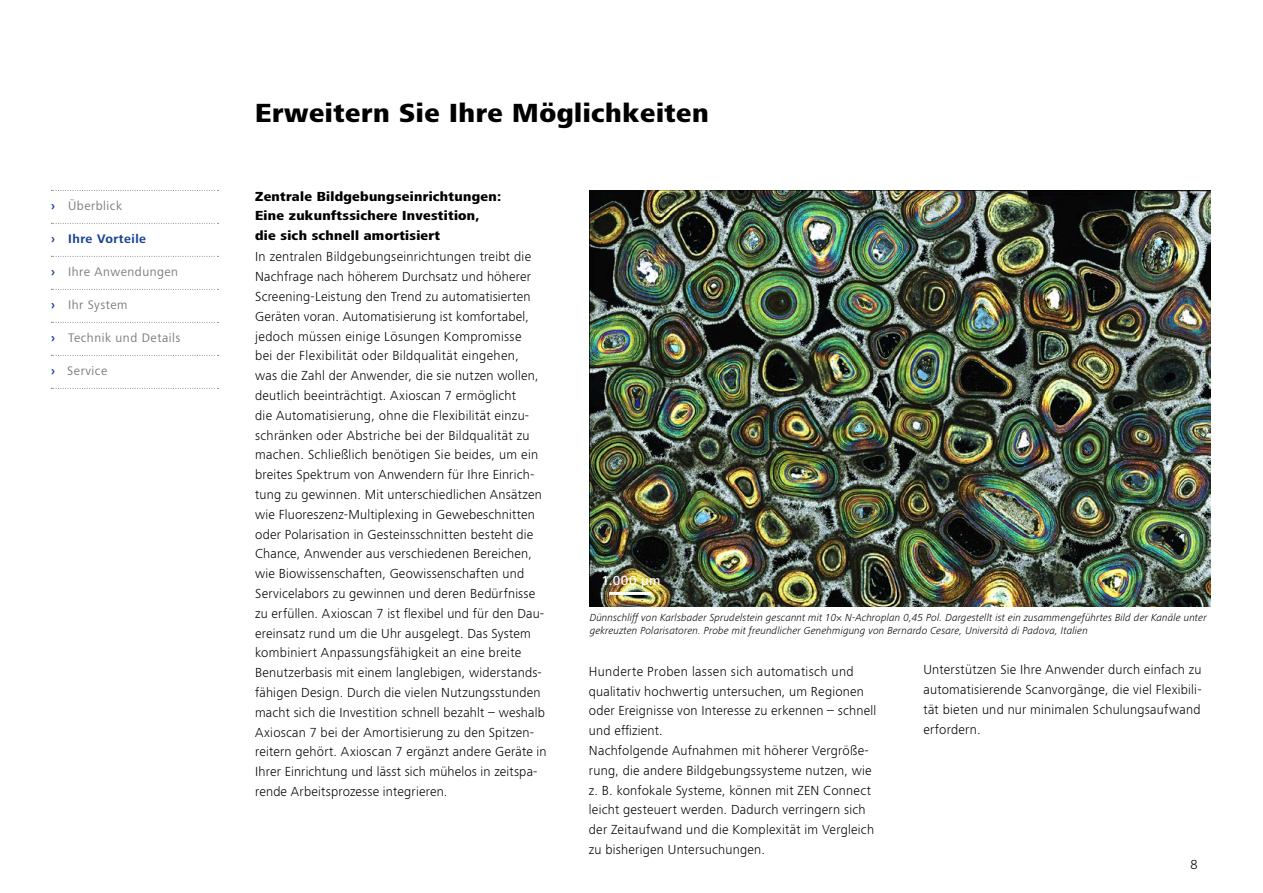
<style>
.page{position:relative;width:1263px;height:893px;background:#fff}
.page>*{position:absolute;margin:0;border:0;box-sizing:border-box;transform-origin:0 0}
.Headline_bold{font:800 27px "ZEISS Frutiger Next W1 G";letter-spacing:.02em;color:#000}
.t1{font:300 13.5px/19.8px "ZEISS Frutiger Next W1 G";letter-spacing:.015em;color:#000}
.Copy_Headline_bold{font:800 13.5px/19.8px "ZEISS Frutiger Next W1 G";letter-spacing:.02em;color:#000}
.t2{font:500 13.5px "ZEISS Frutiger Next W1 G";color:#fff}
.t3{font:12.75px "ZEISS Frutiger Next W1 G";letter-spacing:.04em;color:#7c7b7b}
.t4{font:700 12.75px "ZEISS Frutiger Next W1 G";letter-spacing:.04em;color:#164194}
.Caption_Light_Italic{font:italic 300 10.5px/13.5px "ZEISS Frutiger Next W1 G";letter-spacing:.01em;color:#000}
.s1{font-weight:700;color:#164194}
</style>
<div class="page">
<img style="left:590px;top:190px;width:620px;height:416px">
<hr style="left:609px;top:592px;width:42px;height:3px;background:#fff">
<svg style="left:51px;top:190px;width:168px;height:1px"></svg>
<svg style="left:51px;top:223px;width:168px;height:1px"></svg>
<svg style="left:51px;top:256px;width:168px;height:1px"></svg>
<svg style="left:51px;top:289px;width:168px;height:1px"></svg>
<svg style="left:51px;top:322px;width:168px;height:1px"></svg>
<svg style="left:51px;top:355px;width:168px;height:1px"></svg>
<svg style="left:51px;top:388px;width:168px;height:1px"></svg>
<p class="t3" style="left:51px;top:197px;width:73px"><span class="s1">›</span> Überblick</p>
<p class="t4" style="left:51px;top:230px;width:97px">› Ihre Vorteile</p>
<p class="t3" style="left:51px;top:263px;width:129px"><span class="s1">›</span> Ihre Anwendungen</p>
<p class="t3" style="left:51px;top:296px;width:78px"><span class="s1">›</span> Ihr System</p>
<p class="t3" style="left:51px;top:329px;width:131px"><span class="s1">›</span> Technik und Details</p>
<p class="t3" style="left:51px;top:362px;width:58px"><span class="s1">›</span> Service</p>
<p class="Headline_bold" style="left:255px;top:93px;width:455px">Erweitern Sie Ihre Möglichkeiten</p>
<p class="Copy_Headline_bold" style="left:255px;top:186px;width:248px">Zentrale Bildgebungseinrichtungen:<br>Eine zukunftssichere Investition, die sich schnell amortisiert</p>
<p class="t1" style="left:255px;top:246px;width:293px">In zentralen Bildgebungseinrichtungen treibt die Nachfrage nach höherem Durchsatz und höherer Screening-Leistung den Trend zu automatisierten Geräten voran. Automatisierung ist komfortabel, jedoch müssen einige Lösungen Kompromisse<br>bei der Flexibilität oder Bildqualität eingehen,<br>was die Zahl der Anwender, die sie nutzen wollen, deutlich beeinträchtigt. Axioscan 7 ermöglicht<br>die Automatisierung, ohne die Flexibilität einzu&shy;schränken oder Abstriche bei der Bildqualität zu machen. Schließlich benötigen Sie beides, um ein breites Spektrum von Anwendern für Ihre Einrich&shy;tung zu gewinnen. Mit unterschiedlichen Ansätzen wie Fluoreszenz-Multiplexing in Gewebeschnitten oder Polarisation in Gesteinsschnitten besteht die Chance, Anwender aus verschiedenen Bereichen, wie Biowissenschaften, Geowissenschaften und Servicelabors zu gewinnen und deren Bedürfnisse zu erfüllen. Axioscan 7 ist flexibel und für den Dau&shy;ereinsatz rund um die Uhr ausgelegt. Das System kombiniert Anpassungsfähigkeit an eine breite Benutzerbasis mit einem langlebigen, widerstands&shy;fähigen Design. Durch die vielen Nutzungsstunden macht sich die Investition schnell bezahlt – weshalb Axioscan 7 bei der Amortisierung zu den Spitzen&shy;reitern gehört. Axioscan 7 ergänzt andere Geräte in Ihrer Einrichtung und lässt sich mühelos in zeitspa&shy;rende Arbeitsprozesse integrieren.</p>
<p class="t2" style="left:601px;top:571px;width:60px">1.000 µm</p>
<p class="Caption_Light_Italic" style="left:590px;top:610px;width:618px">Dünnschliff von Karlsbader Sprudelstein gescannt mit 10× N-Achroplan 0,45 Pol. Dargestellt ist ein zusammengeführtes Bild der Kanäle unter gekreuzten Polarisatoren. Probe mit freundlicher Genehmigung von Bernardo Cesare, Università di Padova, Italien</p>
<p class="t1" style="left:589px;top:661px;width:289px">Hunderte Proben lassen sich automatisch und qualitativ hochwertig untersuchen, um Regionen oder Ereignisse von Interesse zu erkennen – schnell und effizient.</p>
<p class="t1" style="left:589px;top:740px;width:287px">Nachfolgende Aufnahmen mit höherer Vergröße&shy;rung, die andere Bildgebungssysteme nutzen, wie z. B. konfokale Systeme, können mit ZEN Connect leicht gesteuert werden. Dadurch verringern sich der Zeitaufwand und die Komplexität im Vergleich zu bisherigen Untersuchungen.</p>
<p class="t1" style="left:923px;top:659px;width:280px;text-align:justify">Unterstützen Sie Ihre Anwender durch einfach zu automatisierende Scanvorgänge, die viel Flexibili&shy;tät bieten und nur minimalen Schulungsaufwand erfordern.</p>
<p class="t1" style="left:1190px;top:854px;width:9px">8</p>
</div>
